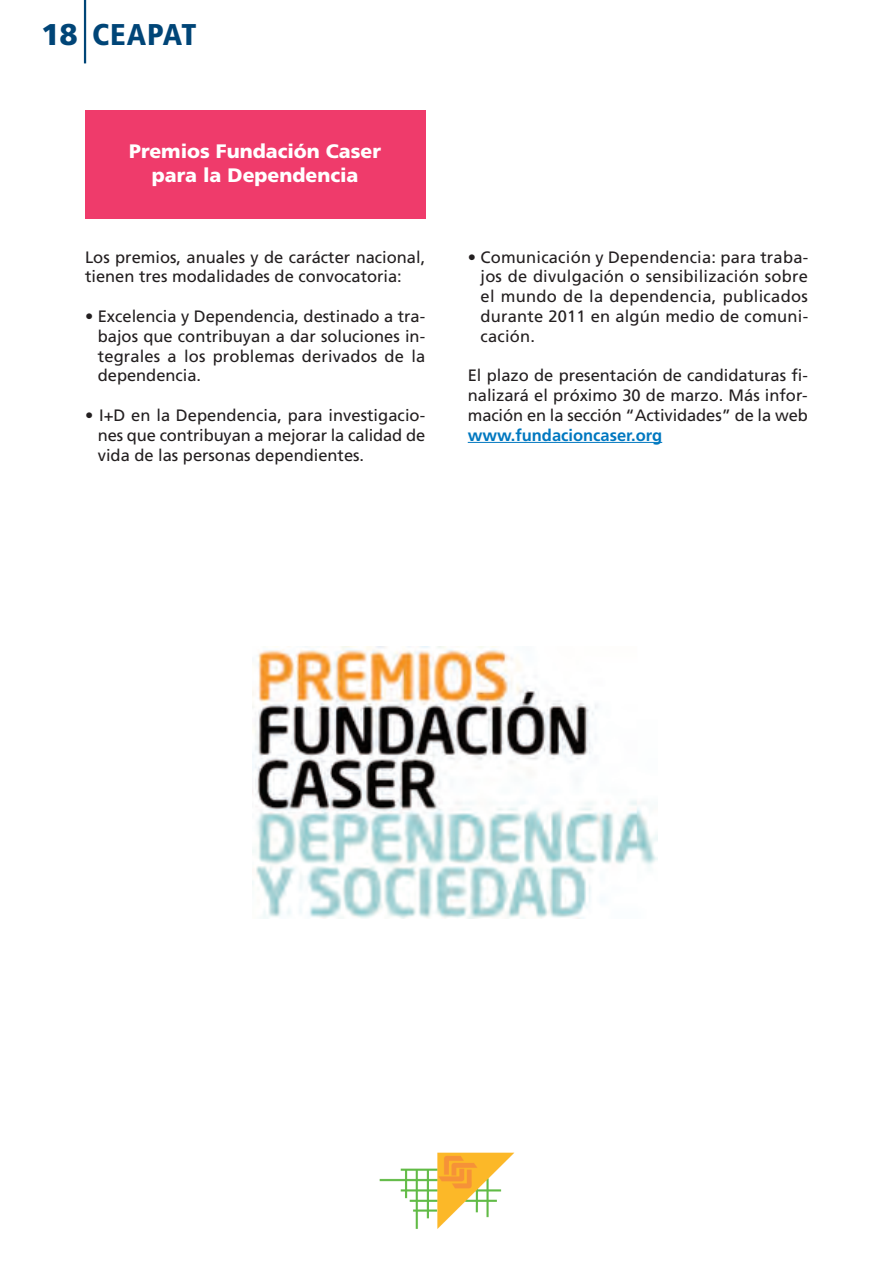
<style>
.page{position:relative;width:893px;height:1263px;background:#fff}
.page>*{position:absolute;margin:0;border:0;box-sizing:border-box;transform-origin:0 0}
.t1{font:900 condensed 30px "Frutiger";letter-spacing:.03em;color:#004577}
.t2{font:900 19.5px/23.4px "Frutiger";color:#fff;text-align:center}
.t3{font:16.5px/19.8px "Frutiger";color:#231f20;text-align:justify}
.t4{font:700 16.5px "Frutiger";color:#0078c0}
.s1{font-stretch:normal}
</style>
<div class="page">
<hr style="left:84px;top:0;width:2px;height:63px;background:#004577">
<hr style="left:468px;top:442px;width:194px;height:1px;background:#0078c0">
<div style="left:85px;top:111px;width:340px;height:108px;background:#ef3b6b"></div>
<img style="left:253px;top:647px;width:405px;height:271px">
<img style="left:379px;top:1152px;width:136px;height:77px">
<p class="t1" style="left:41px;top:23px;width:157px"><span class="s1">18</span> CEAPAT</p>
<p class="t2" style="left:129px;top:141px;width:253px">Premios Fundación Caser para la Dependencia</p>
<p class="t3" style="left:85px;top:248px;width:342px">Los premios, anuales y de carácter nacional, tienen tres modalidades de convocatoria:</p>
<p class="t3" style="left:98px;top:308px;width:329px;text-indent:-13px">• Excelencia y Dependencia, destinado a tra&shy;bajos que contribuyan a dar soluciones in&shy;tegrales a los problemas derivados de la dependencia.</p>
<p class="t3" style="left:98px;top:407px;width:329px;text-indent:-13px">• I+D en la Dependencia, para investigacio&shy;nes que contribuyan a mejorar la calidad de vida de las personas dependientes.</p>
<p class="t3" style="left:480px;top:248px;width:329px;text-indent:-13px">• Comunicación y Dependencia: para traba&shy;jos de divulgación o sensibilización sobre el mundo de la dependencia, publicados durante 2011 en algún medio de comuni&shy;cación.</p>
<p class="t3" style="left:468px;top:367px;width:342px">El plazo de presentación de candidaturas fi&shy;nalizará el próximo 30 de marzo. Más infor&shy;mación en la sección “Actividades” de la web</p>
<p class="t4" style="left:468px;top:428px;width:196px">www.fundacioncaser.org</p>
</div>
